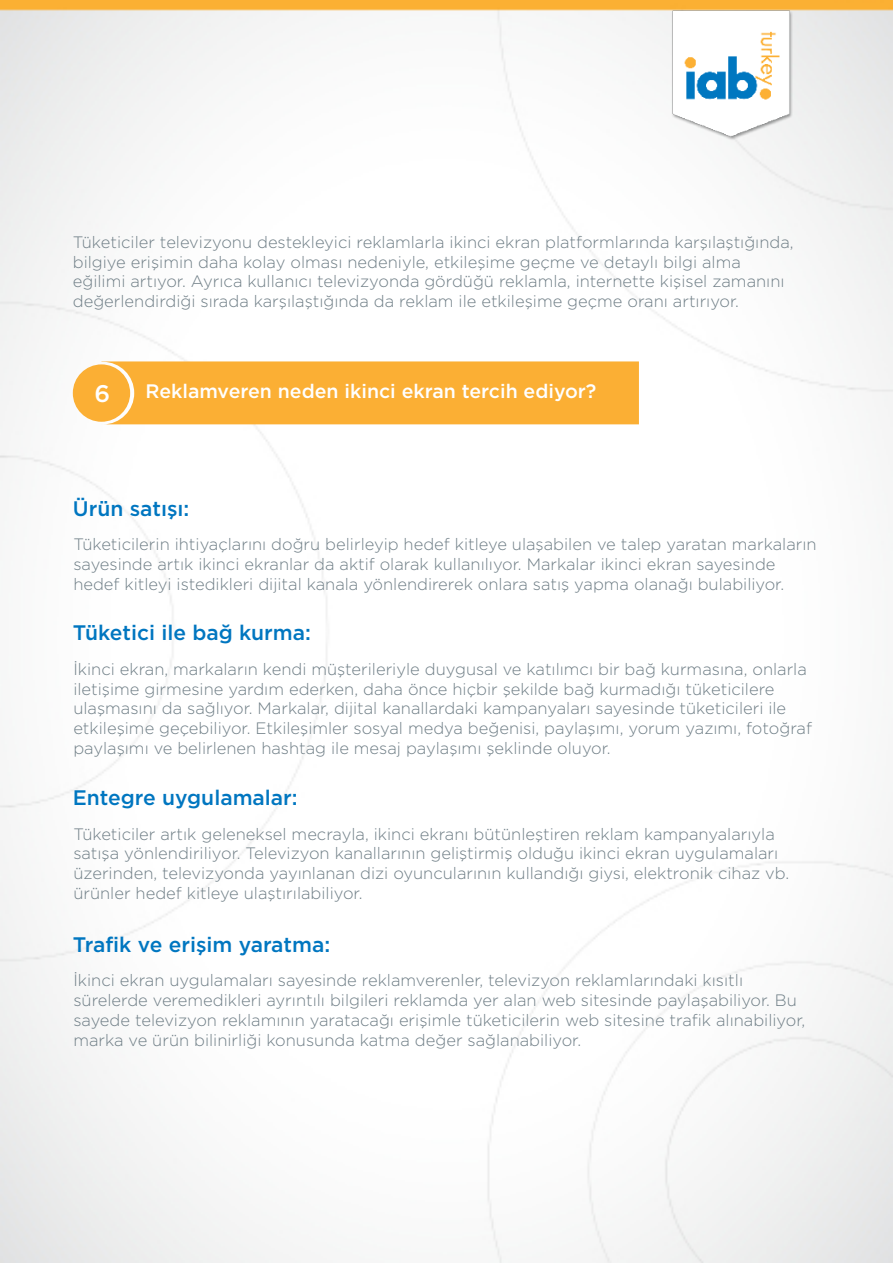
<style>
.page{position:relative;width:893px;height:1263px;background:#fff}
.page>*{position:absolute;margin:0;border:0;box-sizing:border-box;transform-origin:0 0}
.t1{font:500 24px "Gotham";color:#fff}
.t2{font:500 21px "Gotham";color:#0076c0}
.t3{font:500 19.5px "Gotham";color:#fff}
.t4{font:300 16.5px/19.8px "Gotham";color:#6f7e86}
</style>
<div class="page">
<img style="left:0;top:0;width:893px;height:1263px">
<img style="left:672px;top:9px;width:121px;height:132px">
<div style="left:73px;top:364px;width:57px;height:58px;background:#fbaf34;border-radius:50%"></div>
<div style="left:101px;top:361px;width:538px;height:64px;background:#fbaf34"></div>
<p class="t4" style="left:73px;top:232px;width:722px">Tüketiciler televizyonu destekleyici reklamlarla ikinci ekran platformlarında karşılaştığında, bilgiye erişimin daha kolay olması nedeniyle, etkileşime geçme ve detaylı bilgi alma eğilimi artıyor. Ayrıca kullanıcı televizyonda gördüğü reklamla, internette kişisel zamanını değerlendirdiği sırada karşılaştığında da reklam ile etkileşime geçme oranı artırıyor.</p>
<h1 class="t1" style="left:94px;top:378px;width:17px">6</h1>
<p class="t3" style="left:145px;top:378px;width:452px">Reklamveren neden ikinci ekran tercih ediyor?</p>
<p class="t2" style="left:73px;top:494px;width:118px">Ürün satışı:</p>
<p class="t4" style="left:73px;top:534px;width:745px">Tüketicilerin ihtiyaçlarını doğru belirleyip hedef kitleye ulaşabilen ve talep yaratan markaların sayesinde artık ikinci ekranlar da aktif olarak kullanılıyor. Markalar ikinci ekran sayesinde hedef kitleyi istedikleri dijital kanala yönlendirerek onlara satış yapma olanağı bulabiliyor.</p>
<p class="t2" style="left:73px;top:619px;width:240px">Tüketici ile bağ kurma:</p>
<p class="t4" style="left:73px;top:658px;width:740px">İkinci ekran, markaların kendi müşterileriyle duygusal ve katılımcı bir bağ kurmasına, onlarla iletişime girmesine yardım ederken, daha önce hiçbir şekilde bağ kurmadığı tüketicilere ulaşmasını da sağlıyor. Markalar, dijital kanallardaki kampanyaları sayesinde tüketicileri ile etkileşime geçebiliyor. Etkileşimler sosyal medya beğenisi, paylaşımı, yorum yazımı, fotoğraf paylaşımı ve belirlenen hashtag ile mesaj paylaşımı şeklinde oluyor.</p>
<p class="t2" style="left:73px;top:784px;width:226px">Entegre uygulamalar:</p>
<p class="t4" style="left:73px;top:823px;width:718px">Tüketiciler artık geleneksel mecrayla, ikinci ekranı bütünleştiren reklam kampanyalarıyla satışa yönlendiriliyor. Televizyon kanallarının geliştirmiş olduğu ikinci ekran uygulamaları üzerinden, televizyonda yayınlanan dizi oyuncularının kullandığı giysi, elektronik cihaz vb. ürünler hedef kitleye ulaştırılabiliyor.</p>
<p class="t2" style="left:73px;top:930px;width:259px">Trafik ve erişim yaratma:</p>
<p class="t4" style="left:73px;top:970px;width:733px">İkinci ekran uygulamaları sayesinde reklamverenler, televizyon reklamlarındaki kısıtlı sürelerde veremedikleri ayrıntılı bilgileri reklamda yer alan web sitesinde paylaşabiliyor. Bu sayede televizyon reklamının yaratacağı erişimle tüketicilerin web sitesine trafik alınabiliyor, marka ve ürün bilinirliği konusunda katma değer sağlanabiliyor.</p>
</div>
